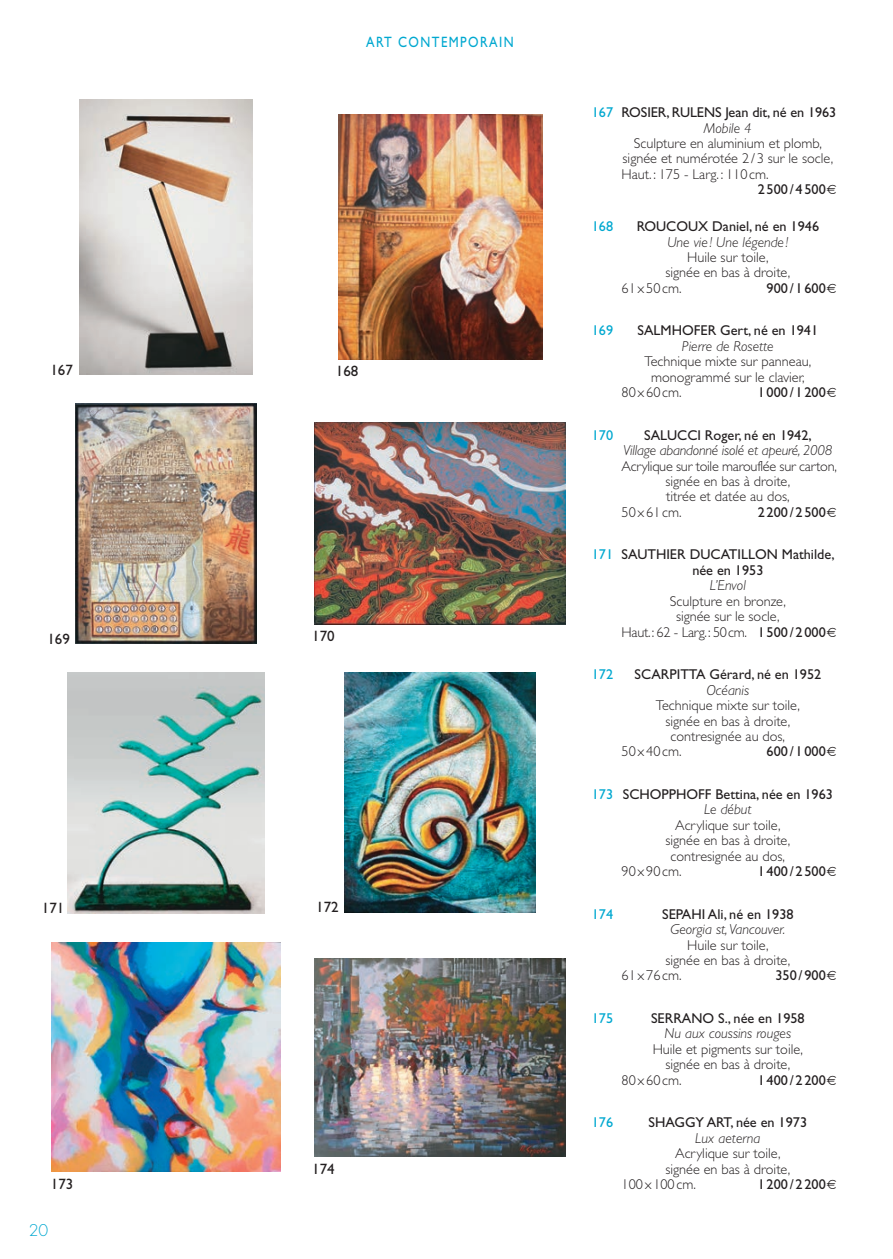
<style>
.page{position:relative;width:893px;height:1259px;background:#fff}
.page>*{position:absolute;margin:0;border:0;box-sizing:border-box;transform-origin:0 0}
.t1{font:300 15.75px "Futura";color:#00a8d0}
.t2{font:15px "Gill Sans";color:#231f20}
.t3{font:15px "Gill Sans";letter-spacing:.11em;color:#00a8d0;scale:.85 1}
.t4{font:italic 300 14.4px "Gill Sans";color:#231f20}
.t5{font:300 14.25px/15.5px "Gill Sans";color:#231f20}
.t6{font:14.25px/15.5px "Gill Sans";color:#231f20}
.t7{font:300 14.25px "Gill Sans";letter-spacing:-.02em;color:#231f20}
.t8{font:14.25px "Gill Sans";color:#00a8d0}
.s1{color:#00a8d0}
.s2{font-weight:400}
</style>
<div class="page">
<img style="left:79px;top:100px;width:174px;height:274px">
<img style="left:75px;top:403px;width:182px;height:240px">
<img style="left:67px;top:672px;width:198px;height:241px">
<img style="left:51px;top:942px;width:229px;height:229px">
<img style="left:338px;top:114px;width:204px;height:246px">
<img style="left:315px;top:422px;width:251px;height:202px">
<img style="left:344px;top:672px;width:192px;height:240px">
<img style="left:315px;top:958px;width:251px;height:198px">
<p class="t3" style="left:366px;top:33px;width:175px">ART CONTEMPORAIN</p>
<p class="t2" style="left:50px;top:361px;width:24px">167</p>
<p class="t2" style="left:336px;top:362px;width:24px">168</p>
<p class="t2" style="left:47px;top:630px;width:24px">169</p>
<p class="t2" style="left:312px;top:627px;width:24px">170</p>
<p class="t2" style="left:42px;top:899px;width:24px">171</p>
<p class="t2" style="left:316px;top:898px;width:24px">172</p>
<p class="t2" style="left:51px;top:1174px;width:24px">173</p>
<p class="t1" style="left:29px;top:1219px;width:21px">20</p>
<p class="t2" style="left:312px;top:1159px;width:24px">174</p>
<p class="t6" style="left:592px;top:105px;width:246px"><span class="s1">167</span> ROSIER, RULENS Jean dit, né en 1963</p>
<p class="t4" style="left:704px;top:120px;width:49px">Mobile 4</p>
<p class="t5" style="left:622px;top:136px;width:213px;text-indent:12px">Sculpture en aluminium et plomb, signée et numérotée 2/3 sur le socle,<br>Haut. : 175 - Larg. : 110 cm.</p>
<p class="t6" style="left:758px;top:182px;width:70px">2500/4500</p>
<p class="t8" style="left:592px;top:218px;width:23px">168</p>
<p class="t6" style="left:637px;top:218px;width:184px">ROUCOUX Daniel, né en 1946</p>
<p class="t4" style="left:667px;top:234px;width:122px">Une vie! Une légende!</p>
<p class="t5" style="left:687px;top:250px;width:83px">Huile sur toile,</p>
<p class="t5" style="left:665px;top:265px;width:127px">signée en bas à droite,</p>
<p class="t5" style="left:622px;top:280px;width:62px">61 x 50 cm.</p>
<p class="t6" style="left:767px;top:280px;width:61px">900 / 1600</p>
<p class="t8" style="left:592px;top:322px;width:23px">169</p>
<p class="t6" style="left:638px;top:323px;width:182px">SALMHOFER Gert, né en 1941</p>
<p class="t4" style="left:682px;top:338px;width:93px">Pierre de Rosette</p>
<p class="t5" style="left:644px;top:354px;width:168px">Technique mixte sur panneau,</p>
<p class="t5" style="left:651px;top:369px;width:155px">monogrammé sur le clavier,</p>
<p class="t5" style="left:622px;top:385px;width:62px">80 x 60 cm.</p>
<p class="t6" style="left:758px;top:385px;width:70px">1000 / 1200</p>
<p class="t8" style="left:592px;top:426px;width:23px">170</p>
<p class="t6" style="left:644px;top:427px;width:169px">SALUCCI Roger, né en 1942,</p>
<p class="t4" style="left:623px;top:442px;width:211px">Village abandonné isolé et apeuré, 2008</p>
<p class="t7" style="left:622px;top:458px;width:217px">Acrylique sur toile marouflée sur carton,</p>
<p class="t5" style="left:665px;top:473px;width:127px">signée en bas à droite,</p>
<p class="t5" style="left:666px;top:489px;width:125px">titrée et datée au dos,</p>
<p class="t5" style="left:622px;top:504px;width:62px">50 x 61 cm.</p>
<p class="t6" style="left:758px;top:504px;width:70px">2200 / 2500</p>
<p class="t6" style="left:692px;top:547px;width:144px;text-indent:-101px"><span class="s1">171</span> SAUTHIER DUCATILLON Mathilde, née en 1953</p>
<p class="t4" style="left:710px;top:577px;width:38px">L’Envol</p>
<p class="t5" style="left:622px;top:593px;width:206px;text-align:center">Sculpture en bronze,<br>signée sur le socle,<br>Haut. : 62 - Larg. : 50 cm. <span class="s2">1500/2000</span></p>
<p class="t8" style="left:592px;top:666px;width:23px">172</p>
<p class="t6" style="left:634px;top:666px;width:188px">SCARPITTA Gérard, né en 1952</p>
<p class="t4" style="left:706px;top:681px;width:44px">Océanis</p>
<p class="t5" style="left:656px;top:697px;width:146px">Technique mixte sur toile,</p>
<p class="t5" style="left:665px;top:713px;width:127px">signée en bas à droite,</p>
<p class="t5" style="left:671px;top:728px;width:116px">contresignée au dos,</p>
<p class="t5" style="left:622px;top:744px;width:62px">50 x 40 cm.</p>
<p class="t6" style="left:767px;top:744px;width:61px">600 / 1000</p>
<p class="t6" style="left:592px;top:786px;width:243px"><span class="s1">173</span> SCHOPPHOFF Bettina, née en 1963</p>
<p class="t4" style="left:704px;top:801px;width:49px">Le début</p>
<p class="t5" style="left:675px;top:817px;width:107px">Acrylique sur toile,</p>
<p class="t5" style="left:665px;top:832px;width:127px">signée en bas à droite,</p>
<p class="t5" style="left:671px;top:848px;width:116px">contresignée au dos,</p>
<p class="t5" style="left:622px;top:863px;width:62px">90 x 90 cm.</p>
<p class="t6" style="left:758px;top:863px;width:70px">1400 / 2500</p>
<p class="t8" style="left:592px;top:905px;width:23px">174</p>
<p class="t6" style="left:662px;top:906px;width:133px">SEPAHI Ali, né en 1938</p>
<p class="t4" style="left:670px;top:921px;width:116px">Georgia st, Vancouver.</p>
<p class="t5" style="left:687px;top:937px;width:83px">Huile sur toile,</p>
<p class="t5" style="left:665px;top:952px;width:127px">signée en bas à droite,</p>
<p class="t5" style="left:622px;top:968px;width:62px">61 x 76 cm.</p>
<p class="t6" style="left:775px;top:967px;width:52px">350 / 900</p>
<p class="t8" style="left:592px;top:1009px;width:23px">175</p>
<p class="t6" style="left:651px;top:1010px;width:155px">SERRANO S., née en 1958</p>
<p class="t4" style="left:664px;top:1025px;width:128px">Nu aux coussins rouges</p>
<p class="t5" style="left:653px;top:1041px;width:152px">Huile et pigments sur toile,</p>
<p class="t5" style="left:665px;top:1056px;width:127px">signée en bas à droite,</p>
<p class="t5" style="left:622px;top:1072px;width:62px">80 x 60 cm.</p>
<p class="t6" style="left:758px;top:1072px;width:70px">1400 / 2200</p>
<p class="t8" style="left:592px;top:1114px;width:23px">176</p>
<p class="t6" style="left:649px;top:1114px;width:160px">SHAGGY ART, née en 1973</p>
<p class="t4" style="left:695px;top:1129px;width:67px">Lux aeterna</p>
<p class="t5" style="left:675px;top:1145px;width:107px">Acrylique sur toile,</p>
<p class="t5" style="left:665px;top:1161px;width:127px">signée en bas à droite,</p>
<p class="t5" style="left:622px;top:1176px;width:76px">100 x 100 cm.</p>
<p class="t6" style="left:758px;top:1176px;width:70px">1200 / 2200</p>
</div>
